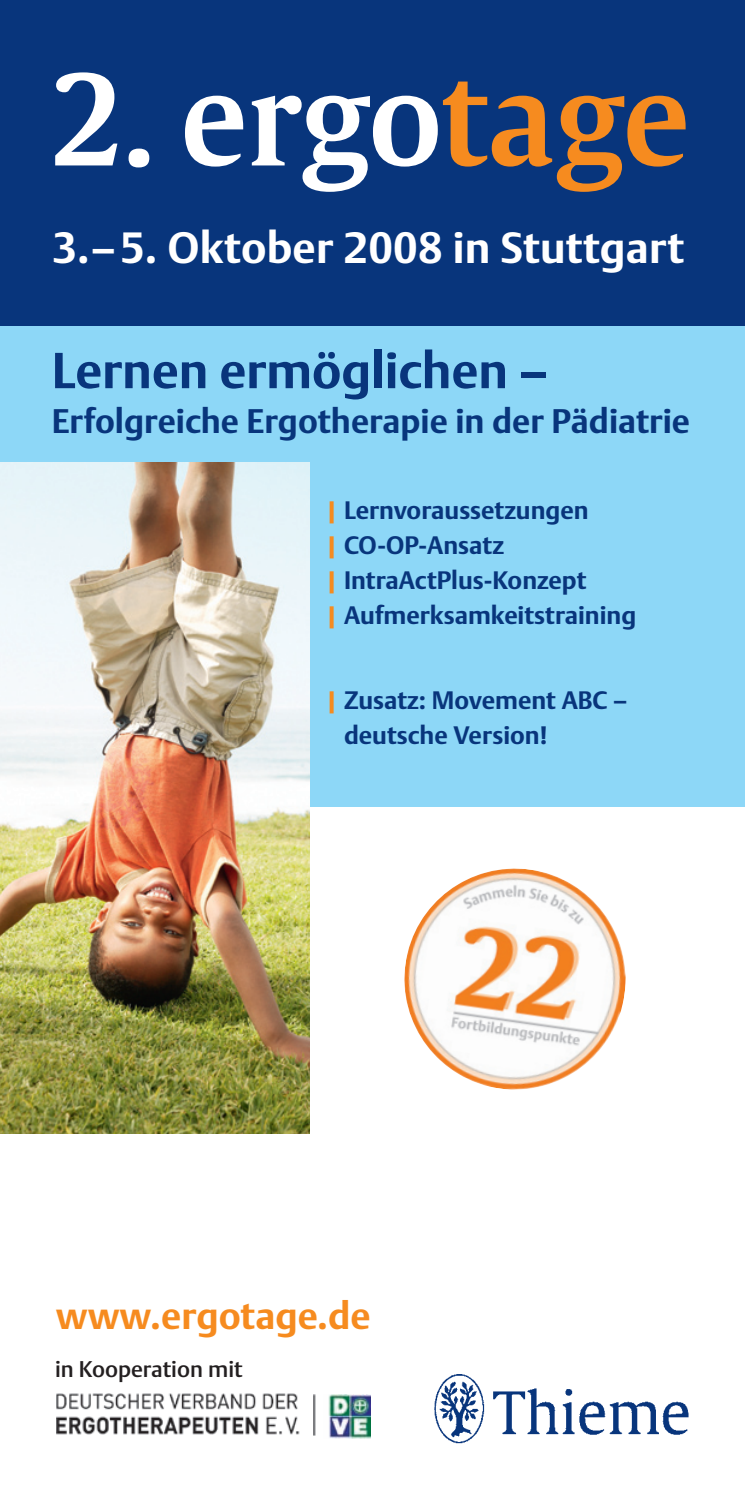
<style>
.page{position:relative;width:745px;height:1489px;background:#fff}
.page>*{position:absolute;margin:0;border:0;box-sizing:border-box;transform-origin:0 0}
.t1{font:600 125px "Thieme Gulliver 04";letter-spacing:-.005em;color:#fff}
.t2{font:700 50px "Thieme Argo One 04";color:#08357c}
.t3{font:700 43.25px "Thieme Argo One 04";letter-spacing:.005em;color:#fff}
.t4{font:700 37.5px "Thieme Argo One 04";color:#f68b1f}
.t5{font:700 33.75px "Thieme Argo One 04";color:#08357c}
.t6{font:700 25px/35px "Thieme Argo One 04";color:#08357c}
.t7{font:22.5px "Thieme Argo Three 04";color:#231f20}
.s1{color:#f68b1f}
</style>
<div class="page">
<div style="left:0;top:317px;width:744px;height:489px;background:#8dd7f7"></div>
<div style="left:0;top:0;width:744px;height:326px;background:#08357c"></div>
<img style="left:404px;top:868px;width:222px;height:222px">
<img style="left:328px;top:1394px;width:42px;height:44px">
<img style="left:313px;top:1394px;width:3px;height:42px">
<img style="left:56px;top:1393px;width:244px;height:42px">
<img style="left:434px;top:1374px;width:255px;height:70px">
<img style="left:0;top:462px;width:309px;height:671px">
<h1 class="t1" style="left:51px;top:40px;width:640px">2. ergo<span class="s1">tage</span></h1>
<h3 class="t3" style="left:52px;top:222px;width:633px">3.–5. Oktober 2008 in Stuttgart</h3>
<h2 class="t2" style="left:52px;top:341px;width:497px">Lernen ermöglichen –</h2>
<h3 class="t5" style="left:52px;top:401px;width:639px">Erfolgreiche Ergotherapie in der Pädiatrie</h3>
<p class="t6" style="left:325px;top:492px;width:312px"><span class="s1">|</span> Lernvoraussetzungen<br><span class="s1">|</span> CO-OP-Ansatz<br><span class="s1">|</span> IntraActPlus-Konzept<br><span class="s1">|</span> Aufmerksamkeitstraining</p>
<p class="t6" style="left:344px;top:682px;width:284px;text-indent:-19px"><span class="s1">|</span> Zusatz: Movement ABC – deutsche Version!</p>
<h3 class="t4" style="left:56px;top:1292px;width:316px">www.ergotage.de</h3>
<p class="t7" style="left:55px;top:1355px;width:189px">in Kooperation mit</p>
</div>
